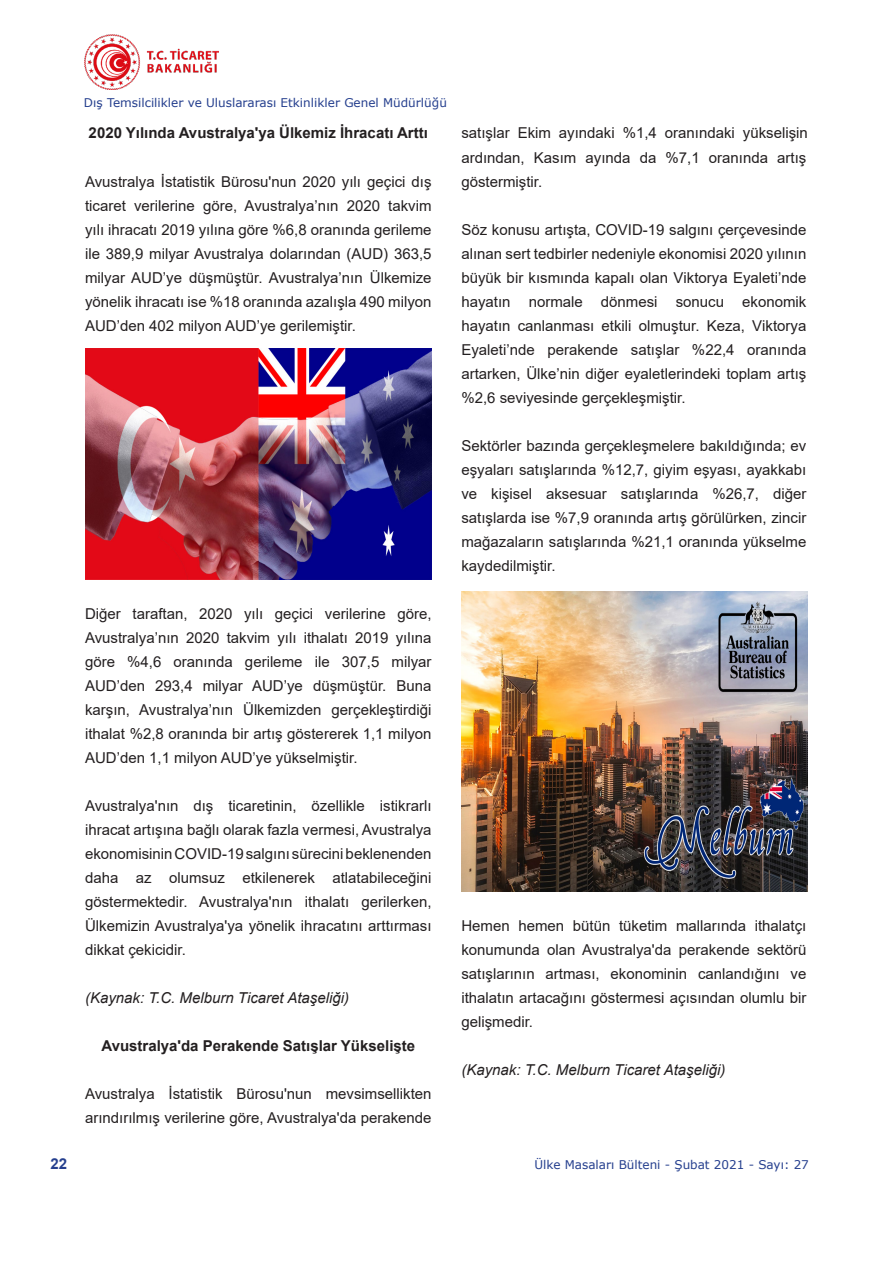
<style>
.page{position:relative;width:893px;height:1263px;background:#fff}
.page>*{position:absolute;margin:0;border:0;box-sizing:border-box;transform-origin:0 0}
.t1{font:15px/24px "Arial";color:#231f20;text-align:justify}
.t2{font:700 15px "Arial";color:#231f20}
.t3{font:italic 15px "Arial";color:#231f20}
.t4{font:700 15px "Arial";color:#253f8e}
.t5{font:12px "Verdana";color:#253f8e}
</style>
<div class="page">
<img style="left:85px;top:35px;width:133px;height:55px">
<img style="left:85px;top:349px;width:347px;height:231px">
<img style="left:461px;top:591px;width:347px;height:301px">
<p class="t4" style="left:51px;top:1153px;width:18px">22</p>
<p class="t5" style="left:84px;top:94px;width:364px">Dış Temsilcilikler ve Uluslararası Etkinlikler Genel Müdürlüğü</p>
<p class="t2" style="left:89px;top:123px;width:341px">2020 Yılında Avustralya'ya Ülkemiz İhracatı Arttı</p>
<p class="t1" style="left:85px;top:169px;width:348px">Avustralya İstatistik Bürosu'nun 2020 yılı geçici dış ticaret verilerine göre, Avustralya’nın 2020 takvim yılı ihracatı 2019 yılına göre %6,8 oranında gerileme ile 389,9 milyar Avustralya dolarından (AUD) 363,5 milyar AUD’ye düşmüştür. Avustralya’nın Ülkemize yönelik ihracatı ise %18 oranında azalışla 490 milyon AUD’den 402 milyon AUD’ye gerilemiştir.</p>
<p class="t1" style="left:85px;top:601px;width:348px">Diğer taraftan, 2020 yılı geçici verilerine göre, Avustralya’nın 2020 takvim yılı ithalatı 2019 yılına göre %4,6 oranında gerileme ile 307,5 milyar AUD’den 293,4 milyar AUD’ye düşmüştür. Buna karşın, Avustralya’nın Ülkemizden gerçekleştirdiği ithalat %2,8 oranında bir artış göstererek 1,1 milyon AUD’den 1,1 milyon AUD’ye yükselmiştir.</p>
<p class="t1" style="left:85px;top:793px;width:348px">Avustralya'nın dış ticaretinin, özellikle istikrarlı ihracat artışına bağlı olarak fazla vermesi, Avustralya ekonomisinin COVID-19 salgını sürecini beklenenden daha az olumsuz etkilenerek atlatabileceğini göstermektedir. Avustralya'nın ithalatı gerilerken, Ülkemizin Avustralya'ya yönelik ihracatını arttırması dikkat çekicidir.</p>
<p class="t3" style="left:85px;top:988px;width:265px">(Kaynak: T.C. Melburn Ticaret Ataşeliği)</p>
<p class="t2" style="left:101px;top:1035px;width:315px">Avustralya'da Perakende Satışlar Yükselişte</p>
<p class="t1" style="left:85px;top:1081px;width:348px">Avustralya İstatistik Bürosu'nun mevsimsellikten arındırılmış verilerine göre, Avustralya'da perakende</p>
<p class="t1" style="left:461px;top:121px;width:348px">satışlar Ekim ayındaki %1,4 oranındaki yükselişin ardından, Kasım ayında da %7,1 oranında artış göstermiştir.</p>
<p class="t1" style="left:461px;top:217px;width:347px">Söz konusu artışta, COVID-19 salgını çerçevesinde alınan sert tedbirler nedeniyle ekonomisi 2020 yılının büyük bir kısmında kapalı olan Viktorya Eyaleti’nde hayatın normale dönmesi sonucu ekonomik hayatın canlanması etkili olmuştur. Keza, Viktorya Eyaleti’nde perakende satışlar %22,4 oranında artarken, Ülke’nin diğer eyaletlerindeki toplam artış %2,6 seviyesinde gerçekleşmiştir.</p>
<p class="t1" style="left:461px;top:433px;width:346px">Sektörler bazında gerçekleşmelere bakıldığında; ev eşyaları satışlarında %12,7, giyim eşyası, ayakkabı ve kişisel aksesuar satışlarında %26,7, diğer satışlarda ise %7,9 oranında artış görülürken, zincir mağazaların satışlarında %21,1 oranında yükselme kaydedilmiştir.</p>
<p class="t1" style="left:461px;top:913px;width:346px">Hemen hemen bütün tüketim mallarında ithalatçı konumunda olan Avustralya'da perakende sektörü satışlarının artması, ekonominin canlandığını ve ithalatın artacağını göstermesi açısından olumlu bir gelişmedir.</p>
<p class="t3" style="left:461px;top:1060px;width:265px">(Kaynak: T.C. Melburn Ticaret Ataşeliği)</p>
<p class="t5" style="left:534px;top:1157px;width:276px">Ülke Masaları Bülteni - Şubat 2021 - Sayı: 27</p>
</div>
